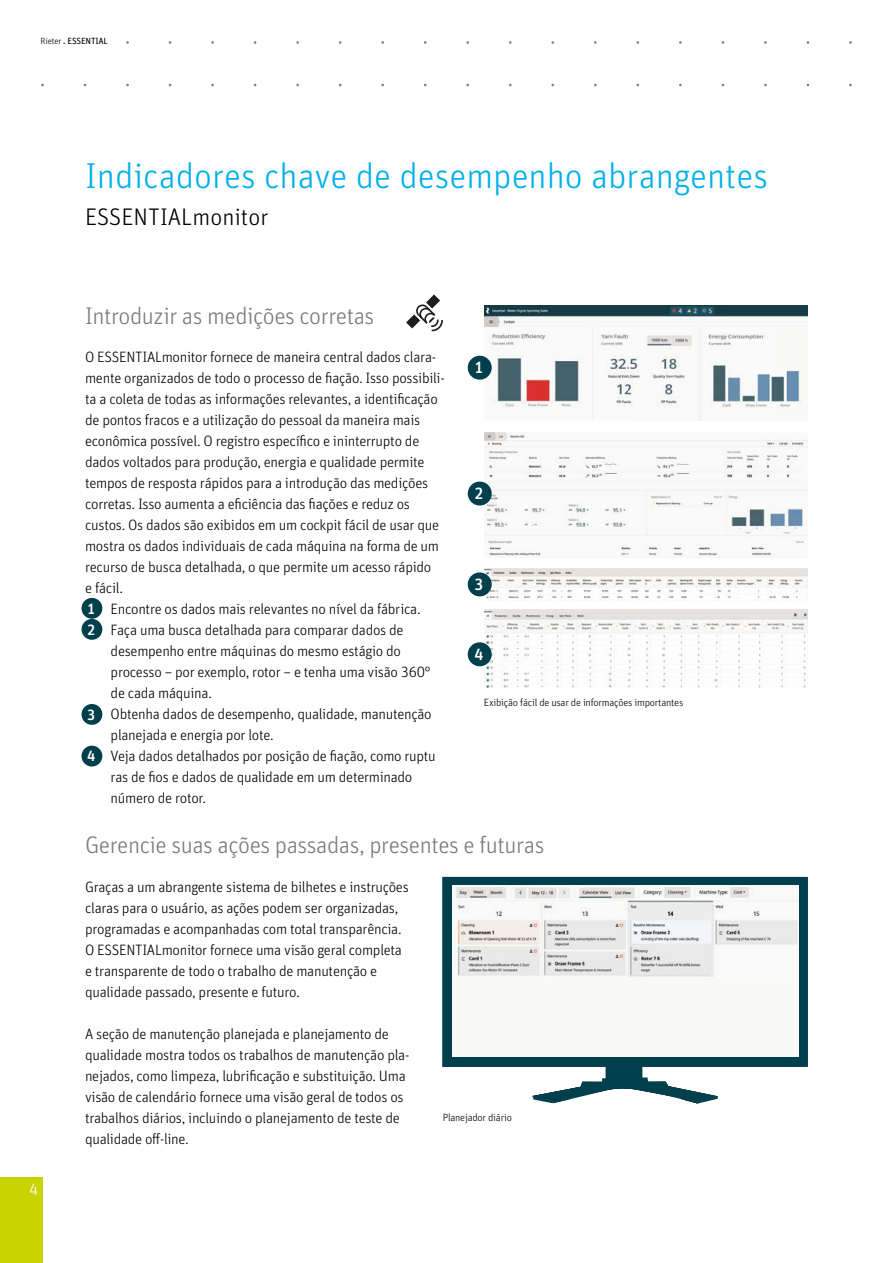
<style>
.page{position:relative;width:893px;height:1263px;background:#fff}
.page>*{position:absolute;margin:0;border:0;box-sizing:border-box;transform-origin:0 0}
.t1{font:300 36px "Unit Pro";color:#00b0e9}
.t2{font:300 24px "Unit Pro";letter-spacing:-.02em;color:#7c7b7b}
.t3{font:300 24px "Unit Pro";color:#000}
.t4{font:300 16.5px "Unit Pro";color:#fff}
.t5{font:500 16.2px "Unit Pro";color:#fff}
.t6{font:300 15px/21px "Unit Pro";letter-spacing:-.02em;color:#000}
.t7{font:500 14.85px/21px "Unit Pro";color:#fff}
.t8{font:300 10.5px "Unit Pro";letter-spacing:-.02em;color:#000}
.t9{font:9px "Unit Pro";letter-spacing:-.02em;color:#000}
.s1{font-weight:300}
</style>
<div class="page">
<img style="left:484px;top:305px;width:324px;height:115px">
<img style="left:484px;top:328px;width:324px;height:1px">
<div style="left:468px;top:356px;width:24px;height:24px;background:#00404c;border-radius:50%"></div>
<img style="left:484px;top:432px;width:324px;height:124px">
<div style="left:468px;top:482px;width:24px;height:23px;background:#00404c;border-radius:50%"></div>
<img style="left:484px;top:569px;width:324px;height:30px">
<img style="left:484px;top:609px;width:324px;height:80px">
<div style="left:468px;top:572px;width:24px;height:24px;background:#00404c;border-radius:50%"></div>
<div style="left:468px;top:642px;width:24px;height:24px;background:#00404c;border-radius:50%"></div>
<svg style="left:406px;top:294px;width:37px;height:37px"></svg>
<div style="left:82px;top:598px;width:20px;height:21px;background:#00404c;border-radius:50%"></div>
<div style="left:82px;top:619px;width:20px;height:21px;background:#00404c;border-radius:50%"></div>
<div style="left:82px;top:704px;width:20px;height:21px;background:#00404c;border-radius:50%"></div>
<div style="left:82px;top:746px;width:20px;height:20px;background:#00404c;border-radius:50%"></div>
<svg style="left:532px;top:1067px;width:186px;height:36px"></svg>
<svg style="left:442px;top:877px;width:366px;height:190px;fill:#00404c"></svg>
<div style="left:452px;top:885px;width:346px;height:172px;background:#f9f9f8"></div>
<img style="left:456px;top:887px;width:341px;height:89px">
<div style="left:0;top:1178px;width:43px;height:85px;background:#c8d300"></div>
<p class="t9" style="left:41px;top:34px;width:69px"><span class="s1">Rieter</span> . ESSENTIAL</p>
<h1 class="t1" style="left:85px;top:151px;width:685px">Indicadores chave de desempenho abrangentes</h1>
<h2 class="t3" style="left:85px;top:200px;width:185px">ESSENTIALmonitor</h2>
<h2 class="t2" style="left:85px;top:299px;width:291px">Introduzir as medições corretas</h2>
<p class="t6" style="left:85px;top:345px;width:353px">O ESSENTIALmonitor fornece de maneira central dados clara-</p>
<p class="t6" style="left:85px;top:366px;width:361px">mente organizados de todo o processo de fiação. Isso possibili-</p>
<p class="t6" style="left:85px;top:387px;width:354px">ta a coleta de todas as informações relevantes, a identificação</p>
<p class="t6" style="left:85px;top:408px;width:337px">de pontos fracos e a utilização do pessoal da maneira mais</p>
<p class="t6" style="left:85px;top:429px;width:336px">econômica possível. O registro específico e ininterrupto de</p>
<p class="t6" style="left:85px;top:450px;width:341px">dados voltados para produção, energia e qualidade permite</p>
<p class="t6" style="left:85px;top:471px;width:345px">tempos de resposta rápidos para a introdução das medições</p>
<p class="t6" style="left:85px;top:492px;width:326px">corretas. Isso aumenta a eficiência das fiações e reduz os</p>
<p class="t6" style="left:85px;top:513px;width:355px">custos. Os dados são exibidos em um cockpit fácil de usar que</p>
<p class="t6" style="left:85px;top:534px;width:355px">mostra os dados individuais de cada máquina na forma de um</p>
<p class="t6" style="left:85px;top:555px;width:348px">recurso de busca detalhada, o que permite um acesso rápido</p>
<p class="t6" style="left:85px;top:576px;width:39px">e fácil.</p>
<p class="t6" style="left:111px;top:597px;width:312px">Encontre os dados mais relevantes no nível da fábrica.</p>
<p class="t6" style="left:111px;top:618px;width:294px">Faça uma busca detalhada para comparar dados de</p>
<p class="t6" style="left:111px;top:639px;width:292px">desempenho entre máquinas do mesmo estágio do</p>
<p class="t6" style="left:111px;top:660px;width:321px">processo – por exemplo, rotor – e tenha uma visão 360°</p>
<p class="t6" style="left:111px;top:681px;width:103px">de cada máquina.</p>
<p class="t6" style="left:111px;top:702px;width:323px">Obtenha dados de desempenho, qualidade, manutenção</p>
<p class="t6" style="left:111px;top:723px;width:165px">planejada e energia por lote.</p>
<p class="t6" style="left:111px;top:744px;width:327px">Veja dados detalhados por posição de fiação, como ruptu</p>
<p class="t6" style="left:111px;top:765px;width:303px">ras de fios e dados de qualidade em um determinado</p>
<p class="t6" style="left:111px;top:786px;width:97px">número de rotor.</p>
<p class="t7" style="left:87px;top:597px;width:10px">1<br>2</p>
<p class="t7" style="left:87px;top:703px;width:10px">3</p>
<p class="t7" style="left:87px;top:745px;width:10px">4</p>
<p class="t5" style="left:474px;top:356px;width:10px">1</p>
<p class="t5" style="left:474px;top:481px;width:10px">2</p>
<p class="t5" style="left:474px;top:572px;width:10px">3</p>
<p class="t5" style="left:474px;top:642px;width:10px">4</p>
<p class="t8" style="left:484px;top:695px;width:201px">Exibição fácil de usar de informações importantes</p>
<h2 class="t2" style="left:85px;top:828px;width:461px">Gerencie suas ações passadas, presentes e futuras</h2>
<p class="t4" style="left:29px;top:1178px;width:11px">4</p>
<p class="t6" style="left:85px;top:876px;width:325px">Graças a um abrangente sistema de bilhetes e instruções claras para o usuário, as ações podem ser organizadas, programadas e acompanhadas com total transparência.<br>O ESSENTIALmonitor fornece uma visão geral completa e transparente de todo o trabalho de manutenção e qualidade passado, presente e futuro.</p>
<p class="t6" style="left:85px;top:1023px;width:326px">A seção de manutenção planejada e planejamento de qualidade mostra todos os trabalhos de manutenção pla&shy;nejados, como limpeza, lubrificação e substituição. Uma visão de calendário fornece uma visão geral de todos os trabalhos diários, incluindo o planejamento de teste de qualidade off-line.</p>
<p class="t8" style="left:443px;top:1110px;width:71px">Planejador diário</p>
</div>
